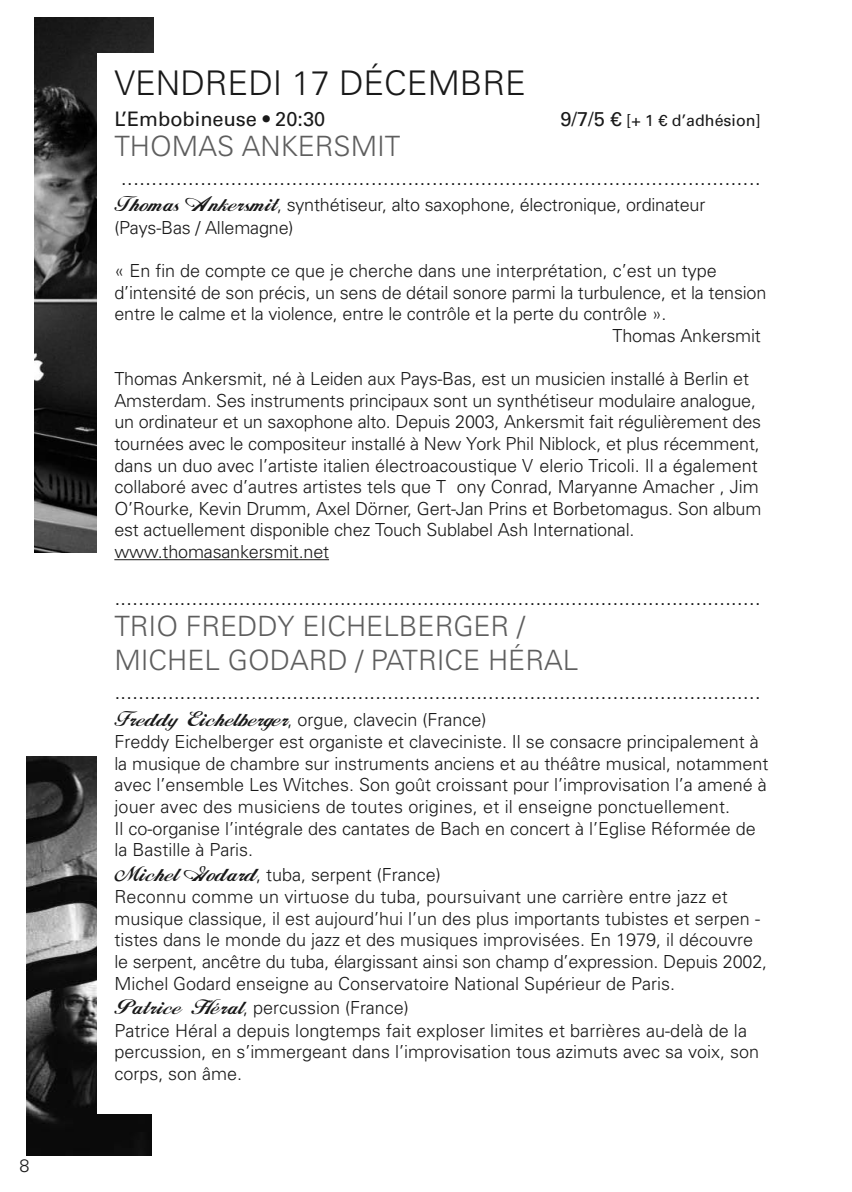
<style>
.page{position:relative;width:852px;height:1192px;background:#fff}
.page>*{position:absolute;margin:0;border:0;box-sizing:border-box;transform-origin:0 0}
.t1{font:300 34px "Univers";color:#191919}
.t2{font:300 28px/33.6px "Univers";color:#5e5e5e}
.t3{font:300 22px "Univers";color:#191919}
.t4{font:20px "Univers LT Std";color:#191919}
.t5{font:300 18px/21.8px "Univers";color:#191919}
.t6{font:16px "Univers LT Std";color:#191919}
.s1{font-size:20px}
.s2{font-family:"Hancock";font-weight:400;font-size:20px}
</style>
<div class="page">
<img style="left:27px;top:757px;width:124px;height:398px">
<img style="left:35px;top:18px;width:119px;height:534px">
<div style="left:97px;top:54px;width:681px;height:1060px;background:#fff"></div>
<hr style="left:114px;top:559px;width:215px;height:1px;background:#191919">
<p class="t5" style="left:20px;top:1154px;width:12px">8</p>
<h1 class="t1" style="left:114px;top:63px;width:413px">VENDREDI 17 DÉCEMBRE</h1>
<p class="t4" style="left:114px;top:107px;width:212px">L’Embobineuse • 20:30</p>
<p class="t6" style="left:560px;top:111px;width:202px"><span class="s1">9/7/5 €</span> [+ 1 € d’adhésion]</p>
<h2 class="t2" style="left:114px;top:129px;width:287px">THOMAS ANKERSMIT</h2>
<p class="t3" style="left:121px;top:164px;width:641px">.........................................................................................................</p>
<p class="t5" style="left:114px;top:194px;width:592px;line-height:22.6px"><span class="s2">Thomas Ankersmit</span>, synthétiseur, alto saxophone, électronique, ordinateur (Pays-Bas / Allemagne)</p>
<p class="t5" style="left:114px;top:260px;width:604px">« En fin de compte ce que je cherche dans une interprétation, c’est un type</p>
<p class="t5" style="left:114px;top:281px;width:653px">d’intensité de son précis, un sens de détail sonore parmi la turbulence, et la tension</p>
<p class="t5" style="left:114px;top:303px;width:553px">entre le calme et la violence, entre le contrôle et la perte du contrôle ».</p>
<p class="t5" style="left:612px;top:325px;width:150px">Thomas Ankersmit</p>
<p class="t5" style="left:114px;top:368px;width:648px">Thomas Ankersmit, né à Leiden aux Pays-Bas, est un musicien installé à Berlin et Amsterdam. Ses instruments principaux sont un synthétiseur modulaire analogue, un ordinateur et un saxophone alto. Depuis 2003, Ankersmit fait régulièrement des tournées avec le compositeur installé à New York Phil Niblock, et plus récemment, dans un duo avec l’artiste italien électroacoustique V elerio Tricoli. Il a également collaboré avec d’autres artistes tels que T ony Conrad, Maryanne Amacher , Jim O’Rourke, Kevin Drumm, Axel Dörner, Gert-Jan Prins et Borbetomagus. Son album est actuellement disponible chez Touch Sublabel Ash International. www.thomasankersmit.net</p>
<p class="t3" style="left:114px;top:584px;width:648px">.............................................................................................................</p>
<h2 class="t2" style="left:114px;top:610px;width:465px">TRIO FREDDY EICHELBERGER /<br>MICHEL GODARD / PATRICE HÉRAL</h2>
<p class="t3" style="left:114px;top:678px;width:648px">.............................................................................................................</p>
<p class="t5" style="left:114px;top:708px;width:655px"><span class="s2">Freddy Eichelberger</span>, orgue, clavecin (France)<br>Freddy Eichelberger est organiste et claveciniste. Il se consacre principalement à la musique de chambre sur instruments anciens et au théâtre musical, notamment avec l’ensemble Les Witches. Son goût croissant pour l’improvisation l’a amené à jouer avec des musiciens de toutes origines, et il enseigne ponctuellement.<br>Il co-organise l’intégrale des cantates de Bach en concert à l’Eglise Réformée de la Bastille à Paris.</p>
<p class="t5" style="left:114px;top:863px;width:654px"><span class="s2">Michel Godard</span>, tuba, serpent (France)<br>Reconnu comme un virtuose du tuba, poursuivant une carrière entre jazz et musique classique, il est aujourd’hui l’un des plus importants tubistes et serpen - tistes dans le monde du jazz et des musiques improvisées. En 1979, il découvre le serpent, ancêtre du tuba, élargissant ainsi son champ d’expression. Depuis 2002, Michel Godard enseigne au Conservatoire National Supérieur de Paris.</p>
<p class="t5" style="left:114px;top:997px;width:646px"><span class="s2">Patrice Héral</span>, percussion (France)<br>Patrice Héral a depuis longtemps fait exploser limites et barrières au-delà de la percussion, en s’immergeant dans l’improvisation tous azimuts avec sa voix, son corps, son âme.</p>
</div>
